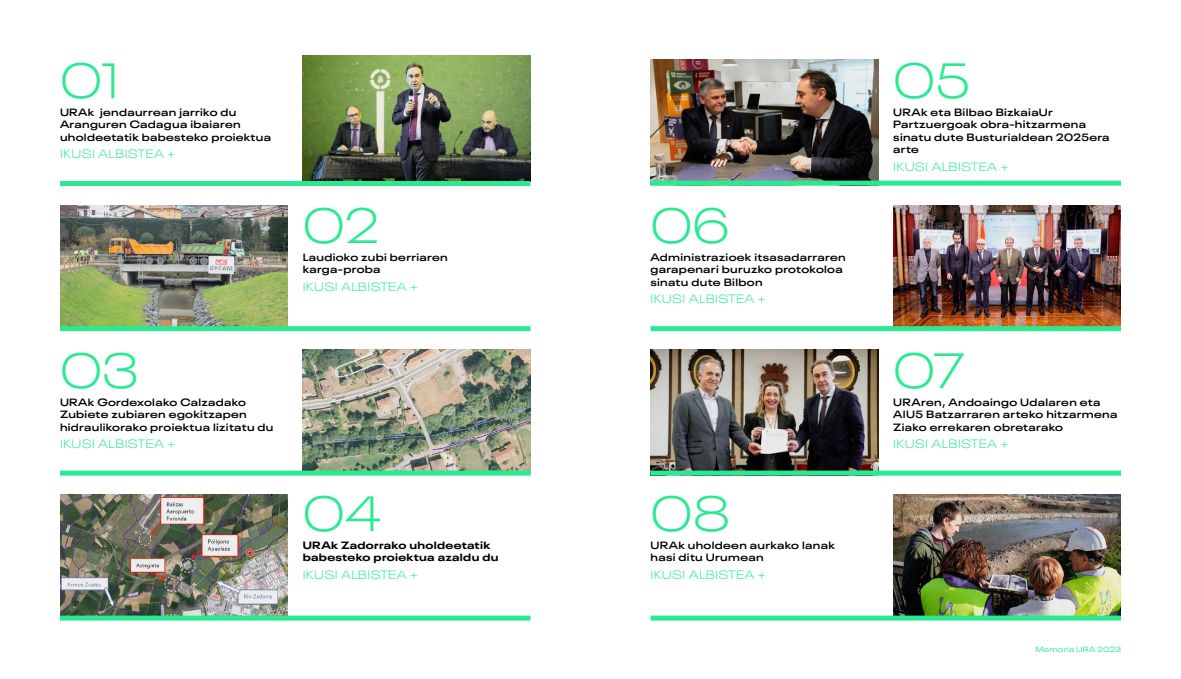
<style>
.page{position:relative;width:1181px;height:679px;background:#fff}
.page>*{position:absolute;margin:0;border:0;box-sizing:border-box;transform-origin:0 0}
.t1{font:300 expanded 49px "Neue Plak";color:#2be991}
.t2{font:300 expanded 12px "Neue Plak";letter-spacing:.03em;color:#2be991}
.t3{font:600 expanded 10.5px/12.5px "Neue Plak";letter-spacing:.03em;color:#000}
.t4{font:700 expanded 10.5px/12.5px "Neue Plak";letter-spacing:.03em;color:#000}
.t5{font:expanded 7.5px "Neue Plak";letter-spacing:.025em;color:#2be991}
</style>
<div class="page">
<img style="left:303px;top:55px;width:227px;height:126px">
<img style="left:651px;top:60px;width:227px;height:121px">
<div style="left:650px;top:181px;width:471px;height:5px;background:#2be991"></div>
<div style="left:60px;top:181px;width:470px;height:5px;background:#2be991"></div>
<img style="left:303px;top:350px;width:227px;height:121px">
<img style="left:60px;top:205px;width:228px;height:121px">
<img style="left:60px;top:494px;width:228px;height:122px">
<div style="left:60px;top:326px;width:470px;height:5px;background:#2be991"></div>
<div style="left:60px;top:471px;width:470px;height:5px;background:#2be991"></div>
<div style="left:60px;top:616px;width:470px;height:5px;background:#2be991"></div>
<img style="left:893px;top:205px;width:228px;height:121px">
<img style="left:893px;top:494px;width:228px;height:122px">
<img style="left:650px;top:350px;width:228px;height:121px">
<div style="left:650px;top:326px;width:471px;height:5px;background:#2be991"></div>
<div style="left:650px;top:471px;width:471px;height:5px;background:#2be991"></div>
<div style="left:650px;top:616px;width:471px;height:5px;background:#2be991"></div>
<p class="t1" style="left:60px;top:42px;width:61px">01</p>
<p class="t3" style="left:60px;top:104px;width:213px">URAk jendaurrean jarriko du<br>Aranguren Cadagua ibaiaren uholdeetatik babesteko proiektua</p>
<p class="t2" style="left:60px;top:144px;width:117px">IKUSI ALBISTEA +</p>
<p class="t1" style="left:60px;top:332px;width:81px">03</p>
<p class="t3" style="left:60px;top:394px;width:215px">URAk Gordexolako Calzadako<br>Zubiete zubiaren egokitzapen hidraulikorako proiektua lizitatu du</p>
<p class="t2" style="left:60px;top:434px;width:117px">IKUSI ALBISTEA +</p>
<p class="t1" style="left:303px;top:187px;width:78px">02</p>
<p class="t3" style="left:303px;top:250px;width:147px">Laudioko zubi berriaren karga-proba</p>
<p class="t2" style="left:303px;top:277px;width:117px">IKUSI ALBISTEA +</p>
<p class="t1" style="left:303px;top:475px;width:80px">04</p>
<p class="t4" style="left:303px;top:538px;width:197px">URAk Zadorrako uholdeetatik babesteko proiektua azaldu du</p>
<p class="t2" style="left:303px;top:565px;width:117px">IKUSI ALBISTEA +</p>
<p class="t1" style="left:650px;top:187px;width:81px">06</p>
<p class="t3" style="left:650px;top:250px;width:197px">Administrazioek itsasadarraren garapenari buruzko protokoloa sinatu dute Bilbon</p>
<p class="t2" style="left:650px;top:290px;width:117px">IKUSI ALBISTEA +</p>
<p class="t1" style="left:650px;top:475px;width:82px">08</p>
<p class="t3" style="left:650px;top:538px;width:186px">URAk uholdeen aurkako lanak hasi ditu Urumean</p>
<p class="t2" style="left:650px;top:565px;width:117px">IKUSI ALBISTEA +</p>
<p class="t1" style="left:893px;top:42px;width:79px">05</p>
<p class="t3" style="left:893px;top:104px;width:218px">URAk eta Bilbao BizkaiaUr<br>Partzuergoak obra-hitzarmena sinatu dute Busturialdean 2025era arte</p>
<p class="t2" style="left:893px;top:157px;width:117px">IKUSI ALBISTEA +</p>
<p class="t1" style="left:893px;top:332px;width:73px">07</p>
<p class="t3" style="left:893px;top:394px;width:226px">URAren, Andoaingo Udalaren eta<br>AIU5 Batzarraren arteko hitzarmena<br>Ziako errekaren obretarako</p>
<p class="t2" style="left:893px;top:434px;width:117px">IKUSI ALBISTEA +</p>
<p class="t5" style="left:1035px;top:643px;width:87px">Memoria URA 2023</p>
</div>
